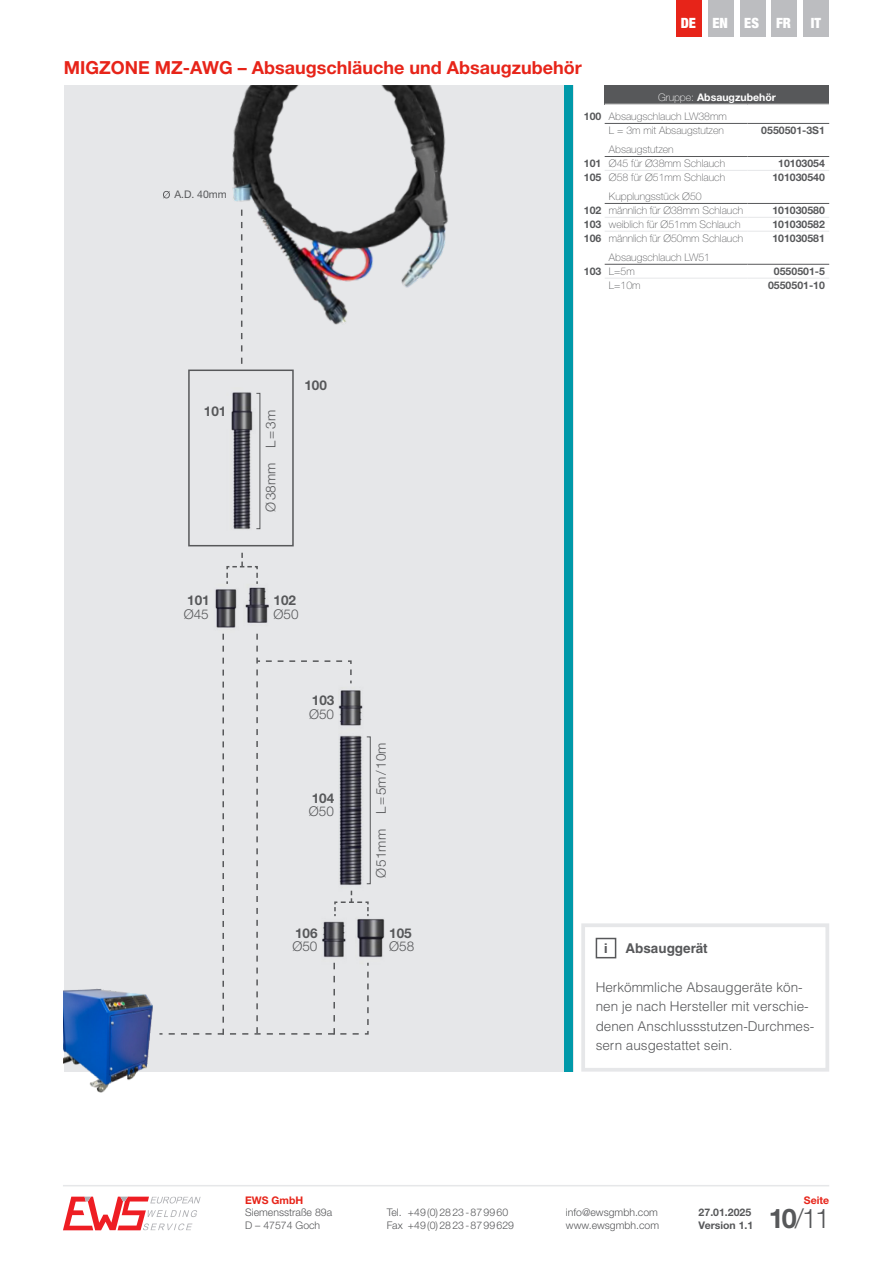
<style>
.page{position:relative;width:893px;height:1263px;background:#fff}
.page>*{position:absolute;margin:0;border:0;box-sizing:border-box;transform-origin:0 0}
.t1{font:300 27px "Helvetica Neue LT Std";color:#57585a}
.t2{font:700 18px "Helvetica Neue LT Std";color:#e72419}
.t3{font:900 condensed 14.25px "Helvetica Neue LT Std";color:#fff}
.t4{font:300 13.5px/19.5px "Helvetica LT Std";color:#57585a}
.t5{font:300 13.5px "Helvetica Neue LT Std";color:#57585a}
.t6{font:700 13.5px "Helvetica Neue LT Std";color:#57585a}
.t7{font:700 13.5px "Helvetica LT Std";color:#57585a}
.t8{font:100 10.5px/13.8px "Helvetica Neue LT Std";color:#57585a}
.t9{font:300 10.5px/12.6px "Helvetica Neue LT Std";color:#57585a}
.t10{font:700 10.5px/12.6px "Helvetica Neue LT Std";color:#57585a}
.t11{font:700 10.5px "Helvetica Neue LT Std";color:#e72419}
.t12{font:10.5px "Helvetica Neue LT Std";color:#57585a}
.s1{color:#fff}
.s2{font-weight:700;color:#fff}
.s3{font-weight:700}
</style>
<div class="page">
<svg style="left:63px;top:1196px;width:138px;height:34px"></svg>
<hr style="left:63px;top:1185px;width:766px;height:1px;background:#e6e7e9">
<div style="left:581px;top:923px;width:248px;height:148px;border:4px solid #e6e7e9"></div>
<div style="left:596px;top:938px;width:20px;height:20px;border:2px solid #57585a"></div>
<div style="left:64px;top:85px;width:509px;height:986px;background:#e6e7e9"></div>
<div style="left:564px;top:85px;width:9px;height:986px;background:#0099a9"></div>
<div style="left:772px;top:0;width:25px;height:36px;background:#bcbdc0"></div>
<div style="left:803px;top:0;width:26px;height:36px;background:#bcbdc0"></div>
<div style="left:740px;top:0;width:25px;height:36px;background:#bcbdc0"></div>
<div style="left:708px;top:0;width:25px;height:36px;background:#bcbdc0"></div>
<div style="left:676px;top:0;width:26px;height:36px;background:#e72419"></div>
<div style="left:605px;top:85px;width:224px;height:19px;background:#57585a"></div>
<hr style="left:605px;top:170px;width:142px;height:1px;background:#e6e7e9">
<hr style="left:747px;top:170px;width:82px;height:1px;background:#e6e7e9">
<hr style="left:605px;top:217px;width:142px;height:1px;background:#e6e7e9">
<hr style="left:747px;top:217px;width:82px;height:1px;background:#e6e7e9">
<hr style="left:605px;top:231px;width:142px;height:1px;background:#e6e7e9">
<hr style="left:747px;top:231px;width:82px;height:1px;background:#e6e7e9">
<hr style="left:605px;top:278px;width:142px;height:1px;background:#e6e7e9">
<hr style="left:747px;top:278px;width:82px;height:1px;background:#e6e7e9">
<hr style="left:605px;top:123px;width:142px;height:1px;background:#57585a">
<hr style="left:747px;top:123px;width:82px;height:1px;background:#57585a">
<hr style="left:605px;top:156px;width:142px;height:1px;background:#57585a">
<hr style="left:747px;top:156px;width:82px;height:1px;background:#57585a">
<hr style="left:605px;top:203px;width:142px;height:1px;background:#57585a">
<hr style="left:747px;top:203px;width:82px;height:1px;background:#57585a">
<hr style="left:605px;top:264px;width:142px;height:1px;background:#57585a">
<hr style="left:747px;top:264px;width:82px;height:1px;background:#57585a">
<img style="left:232px;top:85px;width:216px;height:250px">
<img style="left:369px;top:884px;width:16px;height:74px">
<img style="left:215px;top:587px;width:54px;height:47px">
<img style="left:188px;top:392px;width:106px;height:161px">
<div style="left:188px;top:369px;width:106px;height:177px;border:2px solid #57585a"></div>
<div style="left:256px;top:393px;width:4px;height:136px;border:1px solid #57585a"></div>
<div style="left:366px;top:736px;width:5px;height:148px;border:1px solid #57585a"></div>
<img style="left:64px;top:988px;width:93px;height:105px">
<svg style="left:241px;top:210px;width:1px;height:154px"></svg>
<svg style="left:226px;top:553px;width:32px;height:31px"></svg>
<svg style="left:159px;top:634px;width:210px;height:401px"></svg>
<svg style="left:163px;top:191px;width:7px;height:7px"></svg>
<h2 class="t2" style="left:64px;top:57px;width:519px">MIGZONE MZ-AWG – Absaugschläuche und Absaugzubehör</h2>
<h3 class="t3" style="left:681px;top:14px;width:112px">DE EN ES FR</h3>
<h3 class="t3" style="left:811px;top:14px;width:12px">IT</h3>
<p class="t12" style="left:174px;top:188px;width:54px">A.D. 40mm</p>
<p class="t6" style="left:204px;top:403px;width:24px">101</p>
<p class="t5" style="left:263px;top:512px;width:103px;rotate:-90deg">Ø38mm L=3m</p>
<p class="t6" style="left:304px;top:377px;width:24px">100</p>
<p class="t6" style="left:187px;top:592px;width:24px">101</p>
<p class="t6" style="left:274px;top:592px;width:24px">102</p>
<p class="t5" style="left:184px;top:606px;width:27px">Ø45</p>
<p class="t5" style="left:274px;top:606px;width:27px">Ø50</p>
<p class="t6" style="left:312px;top:692px;width:24px">103</p>
<p class="t5" style="left:309px;top:706px;width:27px">Ø50</p>
<p class="t6" style="left:312px;top:790px;width:24px">104</p>
<p class="t5" style="left:309px;top:803px;width:27px">Ø50</p>
<p class="t6" style="left:295px;top:925px;width:24px">106</p>
<p class="t5" style="left:292px;top:938px;width:27px">Ø50</p>
<p class="t5" style="left:373px;top:878px;width:137px;rotate:-90deg">Ø51mm L=5m/10m</p>
<p class="t6" style="left:389px;top:925px;width:24px">105</p>
<p class="t5" style="left:389px;top:938px;width:27px">Ø58</p>
<p class="t8" style="left:584px;top:88px;width:193px;line-height:19.2px;text-indent:74px"><span class="s1">Gruppe:</span> <span class="s2">Absaugzubehör<br></span><span class="s3">100</span> Absaugschlauch LW38mm</p>
<p class="t8" style="left:609px;top:123px;width:117px">L = 3m mit Absaugstutzen</p>
<p class="t10" style="left:761px;top:124px;width:65px">0550501-3S1</p>
<p class="t8" style="left:584px;top:143px;width:143px;text-indent:25px">Absaugstutzen<br><span class="s3">101</span> Ø45 für Ø38mm Schlauch</p>
<p class="t10" style="left:778px;top:157px;width:48px">10103054</p>
<p class="t8" style="left:584px;top:170px;width:143px"><span class="s3">105</span> Ø58 für Ø51mm Schlauch</p>
<p class="t10" style="left:772px;top:171px;width:54px">101030540</p>
<p class="t8" style="left:584px;top:190px;width:161px;text-indent:25px">Kupplungsstück Ø50<br><span class="s3">102</span> männlich für Ø38mm Schlauch</p>
<p class="t10" style="left:772px;top:204px;width:54px">101030580</p>
<p class="t8" style="left:584px;top:217px;width:158px"><span class="s3">103</span> weiblich für Ø51mm Schlauch</p>
<p class="t10" style="left:772px;top:218px;width:54px">101030582</p>
<p class="t8" style="left:584px;top:231px;width:161px"><span class="s3">106</span> männlich für Ø50mm Schlauch</p>
<p class="t10" style="left:772px;top:232px;width:54px">101030581</p>
<p class="t8" style="left:584px;top:250px;width:128px;text-indent:25px">Absaugschlauch LW51<br><span class="s3">103</span> L=5m</p>
<p class="t10" style="left:774px;top:265px;width:52px">0550501-5</p>
<p class="t8" style="left:609px;top:278px;width:33px">L=10m</p>
<p class="t10" style="left:768px;top:279px;width:58px">0550501-10</p>
<p class="t7" style="left:625px;top:940px;width:84px">Absauggerät</p>
<p class="t4" style="left:596px;top:977px;width:220px">Herkömmliche Absauggeräte kön&shy;nen je nach Hersteller mit verschie&shy;denen Anschlussstutzen-Durchmes&shy;sern ausgestattet sein.</p>
<p class="t6" style="left:604px;top:940px;width:5px">i</p>
<p class="t11" style="left:245px;top:1194px;width:60px">EWS GmbH</p>
<p class="t9" style="left:245px;top:1206px;width:88px">Siemensstraße 89a<br>D – 47574 Goch</p>
<p class="t11" style="left:804px;top:1194px;width:27px">Seite</p>
<p class="t9" style="left:387px;top:1206px;width:129px">Tel. +49(0)2823-879960<br>Fax +49(0)2823-8799629</p>
<h1 class="t1" style="left:769px;top:1202px;width:63px"><span class="s3">10</span>/11</h1>
<p class="t9" style="left:566px;top:1206px;width:95px">info@ewsgmbh.com www.ewsgmbh.com</p>
<p class="t10" style="left:699px;top:1206px;width:56px">27.01.2025<br>Version 1.1</p>
</div>
